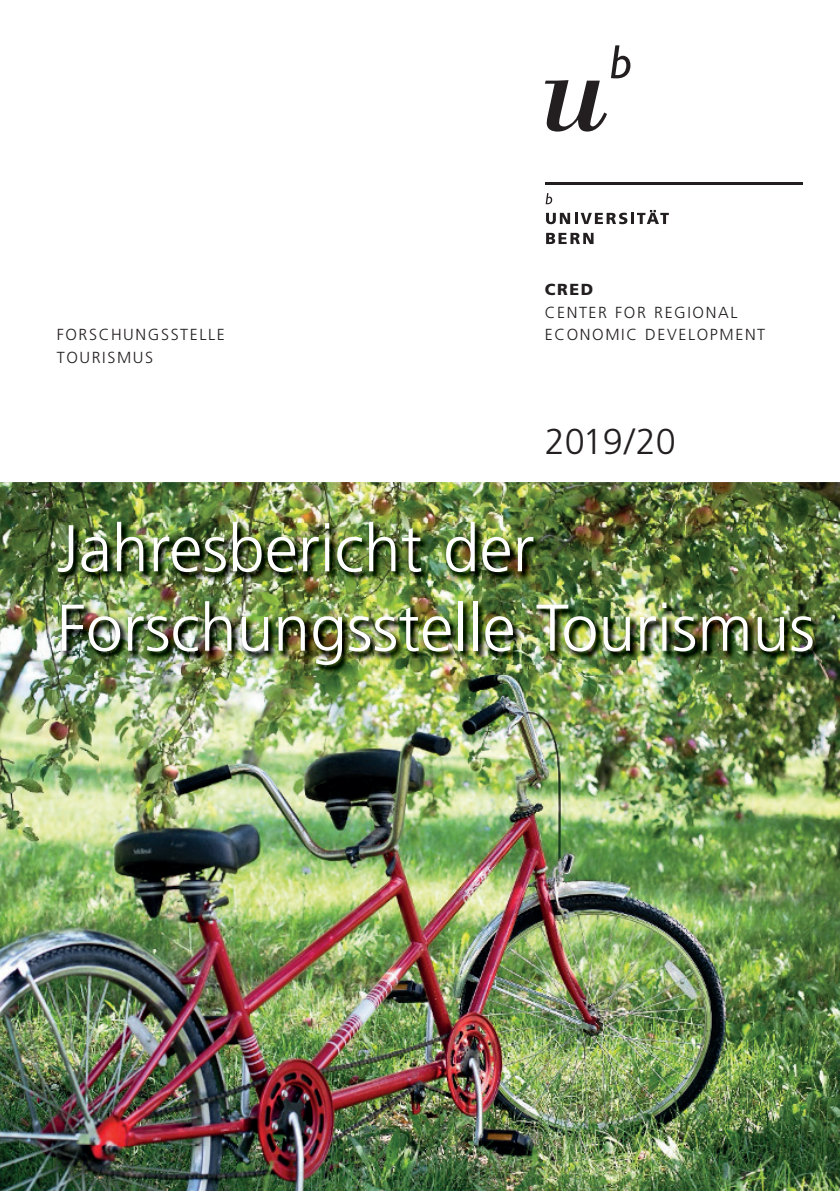
<style>
.page{position:relative;width:840px;height:1191px;background:#fff}
.page>*{position:absolute;margin:0;border:0;box-sizing:border-box;transform-origin:0 0}
.t1{font:300 66px/79.4px "Frutiger";color:#fff}
.t2{font:300 36px "Frutiger";color:#231f20}
.t3{font:300 16px/22.6px "Frutiger";letter-spacing:.1em;color:#231f20}
.t4{font:900 16px "Frutiger";color:#231f20}
</style>
<div class="page">
<img style="left:0;top:482px;width:839px;height:709px">
<svg style="left:58px;top:1147px;width:4px;height:10px"></svg>
<img style="left:91px;top:1146px;width:324px;height:14px">
<img style="left:420px;top:1147px;width:52px;height:10px">
<img style="left:56px;top:520px;width:765px;height:155px">
<svg style="left:545px;top:45px;width:85px;height:87px"></svg>
<hr style="left:545px;top:182px;width:257px;height:2px;background:#231f20">
<svg style="left:545px;top:193px;width:7px;height:11px"></svg>
<svg style="left:546px;top:210px;width:122px;height:14px"></svg>
<svg style="left:546px;top:233px;width:47px;height:11px"></svg>
<p class="t3" style="left:57px;top:324px;width:170px">FORSCHUNGSSTELLE<br>TOURISMUS</p>
<p class="t4" style="left:544px;top:280px;width:50px">CRED</p>
<p class="t3" style="left:544px;top:301px;width:222px">CENTER FOR REGIONAL<br>ECONOMIC DEVELOPMENT</p>
<h2 class="t2" style="left:544px;top:421px;width:132px">2019/20</h2>
<h1 class="t1" style="left:57px;top:510px;width:759px">Jahresbericht der<br>Forschungsstelle Tourismus</h1>
</div>
